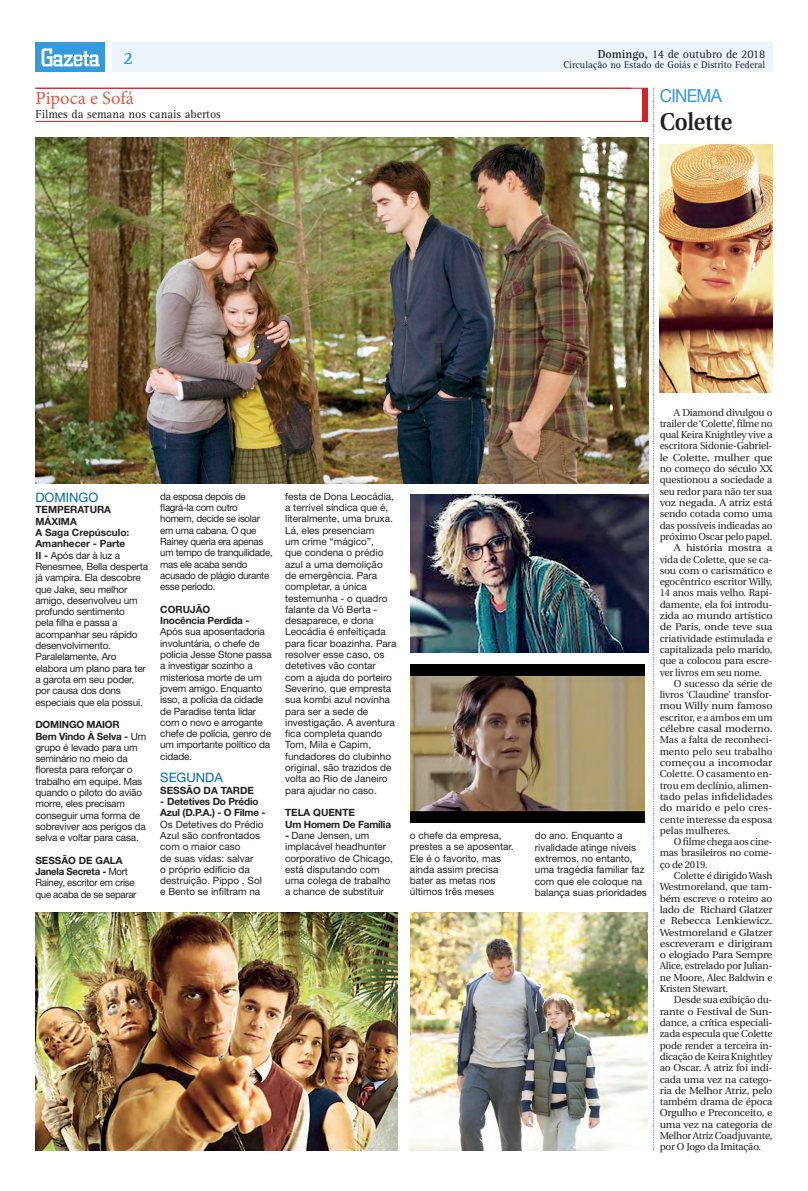
<style>
.page{position:relative;width:808px;height:1191px;background:#fff}
.page>*{position:absolute;margin:0;border:0;box-sizing:border-box;transform-origin:0 0}
.Manchete{font:600 24.2px "Utopia";letter-spacing:-.01em;color:#231f20;scale:.92 1}
.t1{font:18.6px "Minion Pro";color:#d95842}
.Retranca{font:18px "Helvetica Neue";letter-spacing:-.04em;color:#349ada;scale:.95 1}
.t2{font:700 18px "Rotis Serif";color:#349ada}
.Tit_Colunas{font:13px "Helvetica Neue";color:#0067aa}
.t3{font:12px "Rotis Serif";color:#231f20}
.TExto_Corrido{font:10px/11.3px "Utopia";letter-spacing:-.02em;color:#231f20;text-align:justify}
.txt_colunas{font:10px/11.3px "Helvetica Neue";color:#231f20}
.txt_colunas-2{font:10px/11.3px "Helvetica Neue";letter-spacing:-.02em;color:#231f20}
.TExto_Corrido-2{font:10px/11.3px "Utopia";letter-spacing:-.02em;color:#231f20;text-align:justify;scale:1.1 1}
.txt_colunas-3{font:10px/11.3px "Helvetica Neue";letter-spacing:-.03em;color:#231f20}
.txt_colunas-4{font:700 10px/11.3px "Helvetica Neue";letter-spacing:-.02em;color:#231f20}
.txt_colunas-5{font:700 10px/11.3px "Helvetica Neue";color:#231f20}
.t4{font:10px "Rotis Serif";color:#231f20}
.s1{font-weight:700}
</style>
<div class="page">
<div style="left:112px;top:43px;width:660px;height:29px;background:#ebf5fb"></div>
<div style="left:35px;top:43px;width:70px;height:29px;background:#349ada"></div>
<svg style="left:42px;top:48px;width:58px;height:18px"></svg>
<div style="left:643px;top:88px;width:5px;height:34px;background:#d1232a"></div>
<hr style="left:35px;top:88px;width:613px;height:1px;background:#d1232a">
<hr style="left:35px;top:121px;width:612px;height:1px;background:#d1232a">
<svg style="left:653px;top:88px;width:1px;height:1062px"></svg>
<img style="left:35px;top:137px;width:613px;height:346px">
<img style="left:35px;top:913px;width:363px;height:237px">
<img style="left:410px;top:913px;width:238px;height:237px">
<img style="left:410px;top:495px;width:238px;height:158px">
<img style="left:660px;top:144px;width:112px;height:249px">
<img style="left:410px;top:664px;width:234px;height:158px">
<p class="t2" style="left:123px;top:48px;width:12px">2</p>
<p class="t3" style="left:598px;top:47px;width:169px"><span class="s1">Domingo,</span> 14 de outubro de 2018</p>
<p class="t4" style="left:563px;top:59px;width:203px">Circulação no Estado de Goiás e Distrito Federal</p>
<p class="t1" style="left:35px;top:85px;width:100px">Pipoca e Sofá</p>
<p class="Retranca" style="left:660px;top:85px;width:67px">CINEMA</p>
<p class="t3" style="left:35px;top:107px;width:187px">Filmes da semana nos canais abertos</p>
<p class="Manchete" style="left:660px;top:109px;width:81px">Colette</p>
<p class="Tit_Colunas" style="left:35px;top:490px;width:64px">DOMINGO</p>
<p class="txt_colunas-5" style="left:35px;top:504px;width:77px">TEMPERATURA<br>MÁXIMA</p>
<p class="txt_colunas-2" style="left:35px;top:527px;width:114px"><span class="s1">A Saga Crepúsculo:<br>Amanhecer - Parte<br>II -</span> Após dar à luz a<br>Renesmee, Bella desperta já vampira. Ela descobre que Jake, seu melhor amigo, desenvolveu um profundo sentimento<br>pela filha e passa a acompanhar seu rápido desenvolvimento.<br>Paralelamente, Aro elabora um plano para ter a garota em seu poder, por causa dos dons especiais que ela possui.</p>
<p class="txt_colunas-4" style="left:35px;top:719px;width:86px">DOMINGO MAIOR</p>
<p class="txt_colunas-2" style="left:35px;top:730px;width:112px"><span class="s1">Bem Vindo À Selva -</span> Um grupo é levado para um seminário no meio da floresta para reforçar o trabalho em equipe. Mas quando o piloto do avião morre, eles precisam conseguir uma forma de sobreviver aos perigos da selva e voltar para casa.</p>
<p class="txt_colunas-5" style="left:35px;top:854px;width:89px">SESSÃO DE GALA</p>
<p class="txt_colunas-3" style="left:35px;top:866px;width:103px"><span class="s1">Janela Secreta -</span> Mort<br>Rainey, escritor em crise que acaba de se separar</p>
<p class="txt_colunas-3" style="left:160px;top:490px;width:114px">da esposa depois de flagrá-la com outro homem, decide se isolar em uma cabana. O que<br>Rainey queria era apenas um tempo de tranquilidade, mas ele acaba sendo acusado de plágio durante esse período.</p>
<p class="txt_colunas-5" style="left:160px;top:603px;width:52px">CORUJÃO</p>
<p class="txt_colunas-2" style="left:160px;top:615px;width:113px"><span class="s1">Inocência Perdida -<br></span>Após sua aposentadoria involuntária, o chefe de polícia Jesse Stone passa a investigar sozinho a misteriosa morte de um jovem amigo. Enquanto isso, a polícia da cidade de Paradise tenta lidar com o novo e arrogante chefe de polícia, genro de um importante político da cidade.</p>
<p class="Tit_Colunas" style="left:160px;top:770px;width:64px">SEGUNDA</p>
<p class="txt_colunas-5" style="left:160px;top:784px;width:95px">SESSÃO DA TARDE</p>
<p class="txt_colunas-4" style="left:160px;top:795px;width:107px">- Detetives Do Prédio<br>Azul (D.P.A.) - O Filme -</p>
<p class="txt_colunas" style="left:160px;top:818px;width:105px">Os Detetives do Prédio<br>Azul são confrontados com o maior caso<br>de suas vidas: salvar<br>o próprio edifício da destruição. Pippo , Sol e Bento se infiltram na</p>
<p class="txt_colunas" style="left:285px;top:490px;width:113px">festa de Dona Leocádia, a terrível síndica que é, literalmente, uma bruxa.<br>Lá, eles presenciam<br>um crime “mágico”,<br>que condena o prédio azul a uma demolição<br>de emergência. Para completar, a única testemunha - o quadro falante da Vó Berta - desaparece, e dona<br>Leocádia é enfeitiçada para ficar boazinha. Para resolver esse caso, os detetives vão contar com a ajuda do porteiro<br>Severino, que empresta sua kombi azul novinha para ser a sede de investigação. A aventura fica completa quando<br>Tom, Mila e Capim, fundadores do clubinho original, são trazidos de volta ao Rio de Janeiro para ajudar no caso.</p>
<p class="txt_colunas-5" style="left:285px;top:807px;width:71px">TELA QUENTE</p>
<p class="txt_colunas-4" style="left:285px;top:818px;width:107px">Um Homem De Família</p>
<p class="txt_colunas" style="left:285px;top:829px;width:109px"><span class="s1">-</span> Dane Jensen, um implacável headhunter corporativo de Chicago, está disputando com uma colega de trabalho a chance de substituir</p>
<p class="txt_colunas" style="left:410px;top:829px;width:105px">o chefe da empresa, prestes a se aposentar.<br>Ele é o favorito, mas ainda assim precisa bater as metas nos últimos três meses</p>
<p class="txt_colunas" style="left:535px;top:830px;width:114px">do ano. Enquanto a rivalidade atinge níveis extremos, no entanto, uma tragédia familiar faz com que ele coloque na balança suas prioridades</p>
<p class="TExto_Corrido" style="left:660px;top:407px;width:114px;text-indent:14px">A Diamond divulgou o trailer de ‘Colette’, filme no qual Keira Knightley vive a escritora Sidonie-Gabriel&shy;le Colette, mulher que no começo do século XX questionou a sociedade a seu redor para não ter sua voz negada. A atriz está sendo cotada como uma das possíveis indicadas ao próximo Oscar pelo papel.</p>
<p class="TExto_Corrido-2" style="left:660px;top:542px;width:104px;text-indent:14px">A história mostra a vida de Colette, que se ca&shy;sou com o carismático e egocêntrico escritor Willy, 14 anos mais velho. Rapi&shy;damente, ela foi introdu&shy;zida ao mundo artístico de Paris, onde teve sua criatividade estimulada e capitalizada pelo marido, que a colocou para escre&shy;ver livros em seu nome.</p>
<p class="TExto_Corrido" style="left:660px;top:678px;width:114px;text-indent:14px">O sucesso da série de livros ‘Claudine’ transfor&shy;mou Willy num famoso escritor, e a ambos em um célebre casal moderno.<br>Mas a falta de reconheci&shy;mento pelo seu trabalho começou a incomodar Colette. O casamento en&shy;trou em declínio, alimen&shy;tado pelas infidelidades do marido e pelo cres&shy;cente interesse da esposa pelas mulheres.</p>
<p class="TExto_Corrido" style="left:660px;top:836px;width:114px;text-indent:14px">O filme chega aos cine&shy;mas brasileiros no come&shy;ço de 2019.</p>
<p class="TExto_Corrido" style="left:660px;top:870px;width:114px;text-indent:14px">Colette é dirigido Wash Westmoreland, que tam&shy;bém escreve o roteiro ao lado de Richard Glatzer e Rebecca Lenkiewicz.<br>Westmoreland e Glatzer escreveram e dirigiram o elogiado Para Sempre Alice, estrelado por Julian&shy;ne Moore, Alec Baldwin e Kristen Stewart.</p>
<p class="TExto_Corrido" style="left:660px;top:994px;width:114px;text-indent:14px">Desde sua exibição du&shy;rante o Festival de Sun&shy;dance, a crítica especiali&shy;zada especula que Colette pode render a terceira in&shy;dicação de Keira Knightley ao Oscar. A atriz foi indi&shy;cada uma vez na catego&shy;ria de Melhor Atriz, pelo também drama de época Orgulho e Preconceito, e uma vez na categoria de Melhor Atriz Coadjuvante, por O Jogo da Imitação.</p>
</div>
